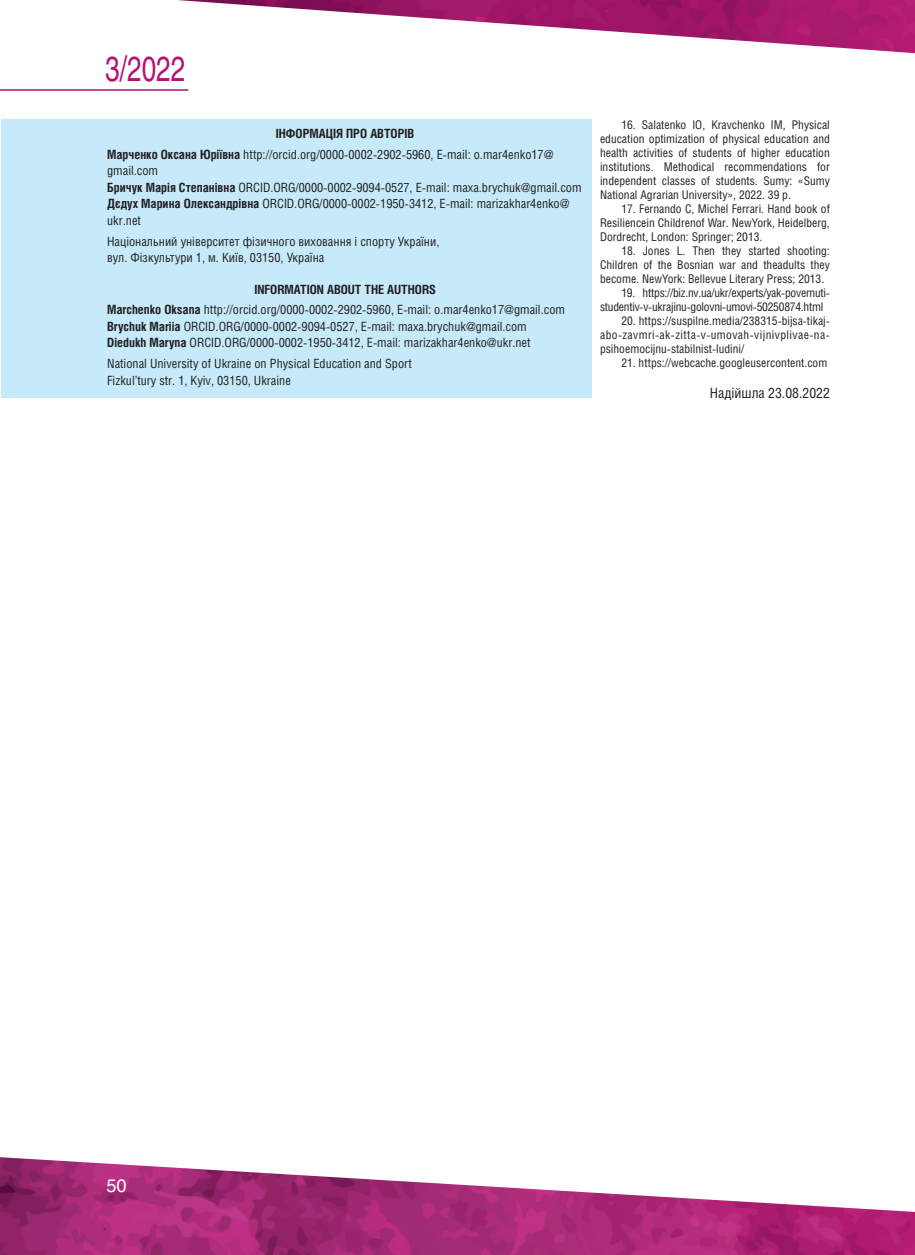
<style>
.page{position:relative;width:915px;height:1255px;background:#fff}
.page>*{position:absolute;margin:0;border:0;box-sizing:border-box;transform-origin:0 0}
.t1{font:34.5px "Helios C";color:#b51172;scale:.75 1}
.t2{font:18px "Helios C";color:#fff}
.t3{font:14.25px "Helios Cond C";color:#231f20}
.t4{font:12.75px/16.5px "Helios Cond C";color:#231f20}
.t5{font:700 12.75px "Helios Cond C";color:#231f20}
.t6{font:12px/14px "Helios Cond C";color:#231f20;text-align:justify}
.t7{font:12px/14px "Helios Cond C";letter-spacing:-.02em;color:#231f20}
.s1{font-weight:700}
</style>
<div class="page">
<img style="left:177px;top:0;width:737px;height:53px">
<img style="left:0;top:1157px;width:914px;height:97px">
<hr style="left:0;top:89px;width:188px;height:2px;background:#b51172">
<div style="left:1px;top:119px;width:590px;height:279px;background:#c6eafa"></div>
<h1 class="t1" style="left:105px;top:48px;width:108px">3/2022</h1>
<p class="t4" style="left:107px;top:123px;width:447px;line-height:20.7px;text-indent:263px"><span class="s1">АВТОРІВ<br>Марченко Оксана Юріївна</span> http://orcid.org/0000-0002-2902-5960, E-mail: o.mar4enko17@</p>
<p class="t4" style="left:107px;top:162px;width:475px">gmail.com<br><span class="s1">Бричук Марія Степанівна</span> ORCID.ORG/0000-0002-9094-0527, E-mail: maxa.brychuk@gmail.com <span class="s1">Дєдух Марина Олександрівна</span> ORCID.ORG/0000-0002-1950-3412, E-mail: marizakhar4enko@ ukr.net</p>
<p class="t4" style="left:107px;top:232px;width:334px">Національний університет фізичного виховання і спорту України, вул. Фізкультури 1, м. Київ, 03150, Україна</p>
<p class="t5" style="left:254px;top:281px;width:8px">INFORM</p>
<p class="t5" style="left:294px;top:281px;width:14px">ATION</p>
<p class="t5" style="left:327px;top:281px;width:22px">ABOUT</p>
<p class="t5" style="left:364px;top:281px;width:8px">THE</p>
<p class="t5" style="left:276px;top:126px;width:8px">ІНФОРМАЦІЯ</p>
<p class="t5" style="left:346px;top:126px;width:8px">ПРО</p>
<p class="t4" style="left:107px;top:278px;width:459px;line-height:20.7px;text-indent:280px"><span class="s1">AUTHORS<br>Marchenko Oksana</span> http://orcid.org/0000-0002-2902-5960, E-mail: o.mar4enko17@gmail.com</p>
<p class="t4" style="left:107px;top:318px;width:425px"><span class="s1">Brychuk Mariіa</span> ORCID.ORG/0000-0002-9094-0527, E-mail: maxa.brychuk@gmail.com<br><span class="s1">Diedukh Maryna</span> ORCID.ORG/0000-0002-1950-3412, E-mail: marizakhar4enko@ukr.net</p>
<p class="t4" style="left:107px;top:355px;width:306px">National University of Ukraine on Physical Education and Sport<br>Fizkul’tury str. 1, Kyiv, 03150, Ukraine</p>
<p class="t6" style="left:600px;top:117px;width:231px;text-indent:21px">16. Salatenko IO, Kravchenko IM, Physical education optimization of physical education and health activities of students of higher education institutions. Methodical recommendations for independent classes of students. Sumy: «Sumy National Agrarian University», 2022. 39 p.</p>
<p class="t6" style="left:600px;top:201px;width:231px;text-indent:21px">17. Fernando C, Michel Ferrari. Hand book of Resiliencein Childrenof War. NewYork, Heidelberg, Dordrecht, London: Springer; 2013.</p>
<p class="t6" style="left:600px;top:243px;width:231px;text-indent:21px">18. Jones L. Then they started shooting:<br>Children of the Bosnian war and theadults they become. NewYork: Bellevue Literary Press; 2013.</p>
<p class="t7" style="left:600px;top:285px;width:231px;text-indent:21px">19. https://biz.nv.ua/ukr/experts/yak-povernuti&shy;studentiv-v-ukrajinu-golovni-umovi-50250874.html</p>
<p class="t6" style="left:600px;top:313px;width:231px;text-indent:21px">20. https://suspilne.media/238315-bijsa-tikaj&shy;abo-zavmri-ak-zitta-v-umovah-vijnivplivae-na&shy;psihoemocijnu-stabilnist-ludini/</p>
<p class="t6" style="left:621px;top:355px;width:207px">21. https://webcache.googleusercontent.com</p>
<p class="t3" style="left:709px;top:384px;width:121px">Надійшла 23.08.2022</p>
<h2 class="t2" style="left:106px;top:1175px;width:22px">50</h2>
</div>
